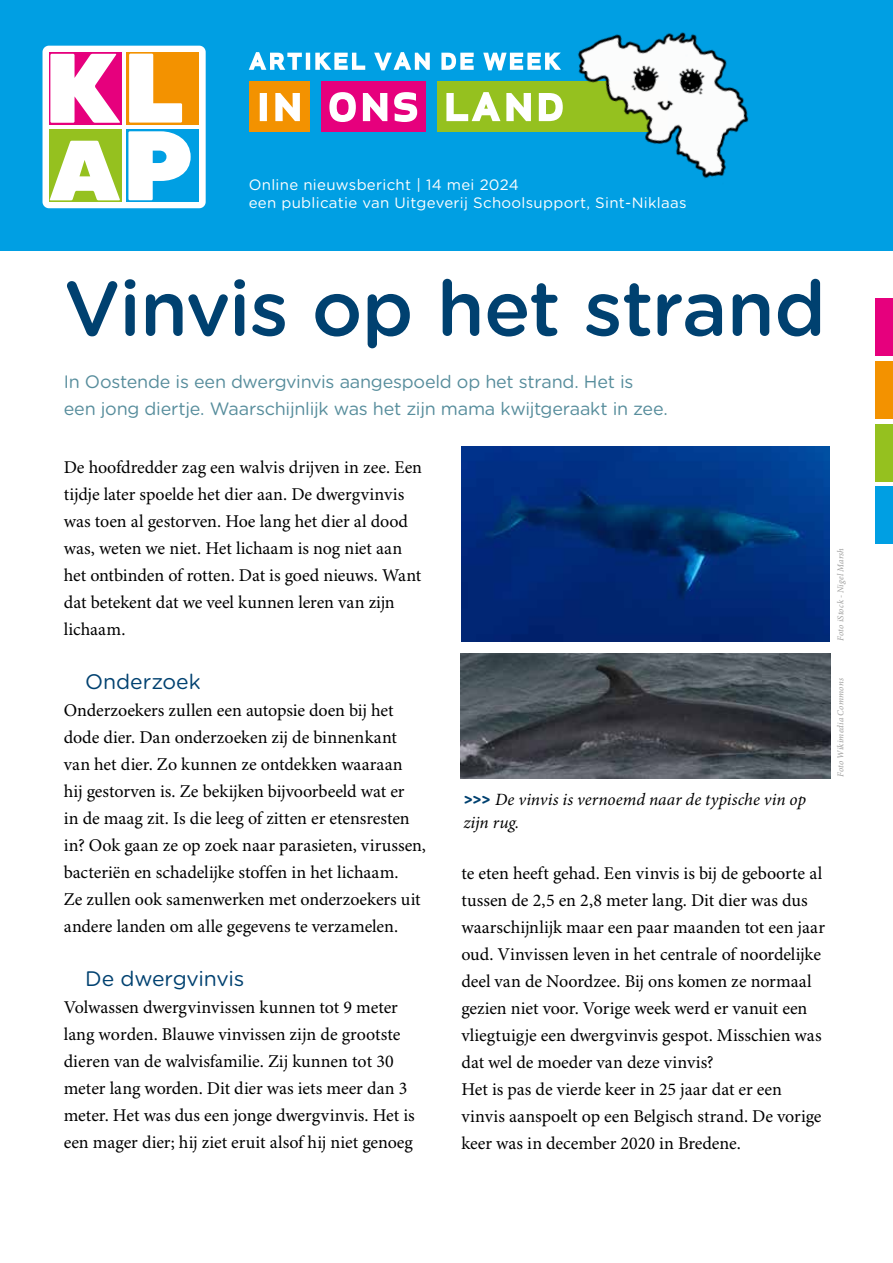
<style>
.page{position:relative;width:893px;height:1263px;background:#fff}
.page>*{position:absolute;margin:0;border:0;box-sizing:border-box;transform-origin:0 0}
.t1{font:500 77.25px "Gotham Rounded";letter-spacing:-.015em;color:#004170}
.t2{font:21px "Gotham Rounded";letter-spacing:-.005em;color:#004170}
.t3{font:18px/27px "Minion Pro";letter-spacing:-.005em;color:#000}
.t4{font:18px/27px "Gotham Rounded";letter-spacing:-.015em;color:#578d9c}
.t5{font:italic 17.25px/22.5px "Minion Pro";color:#000}
.t6{font:15px/18px "Gotham Rounded";letter-spacing:.02em;color:#fff}
.t7{font:italic 9px "Minion Pro";letter-spacing:.02em;color:#9d9d9c}
.s1{font-family:"Gotham Rounded";font-weight:700;font-style:normal;font-size:15px;color:#004170}
</style>
<div class="page">
<div style="left:876px;top:298px;width:17px;height:58px;background:#e6007d"></div>
<div style="left:876px;top:361px;width:17px;height:58px;background:#f39200"></div>
<div style="left:876px;top:424px;width:17px;height:57px;background:#95c11f"></div>
<div style="left:876px;top:486px;width:17px;height:58px;background:#009fe3"></div>
<div style="left:0;top:0;width:893px;height:251px;background:#009fe3"></div>
<svg style="left:46px;top:49px;width:156px;height:156px;background:#e7d9d2"></svg>
<div style="left:43px;top:46px;width:163px;height:162px;border:6px solid #fff;border-radius:3px"></div>
<svg style="left:49px;top:52px;width:72px;height:72px"></svg>
<div style="left:126px;top:52px;width:73px;height:72px;background:#f39200"></div>
<div style="left:49px;top:130px;width:72px;height:72px;background:#95c11f"></div>
<div style="left:126px;top:130px;width:73px;height:72px;background:#009fe3"></div>
<svg style="left:50px;top:54px;width:70px;height:69px;background:#f7b4d8"></svg>
<svg style="left:129px;top:54px;width:53px;height:69px"></svg>
<svg style="left:50px;top:141px;width:70px;height:59px"></svg>
<svg style="left:128px;top:131px;width:63px;height:69px"></svg>
<svg style="left:249px;top:52px;width:303px;height:18px"></svg>
<div style="left:249px;top:81px;width:61px;height:51px;background:#f39200"></div>
<div style="left:321px;top:81px;width:105px;height:51px;background:#e6007d"></div>
<div style="left:437px;top:81px;width:231px;height:51px;background:#95c11f"></div>
<svg style="left:260px;top:92px;width:292px;height:30px"></svg>
<img style="left:552px;top:32px;width:197px;height:147px">
<img style="left:461px;top:446px;width:369px;height:196px">
<img style="left:460px;top:654px;width:371px;height:124px">
<p class="t6" style="left:249px;top:175px;width:439px">Online nieuwsbericht | 14 mei 2024<br>een publicatie van Uitgeverij Schoolsupport, Sint-Niklaas</p>
<h1 class="t1" style="left:64px;top:253px;width:764px">Vinvis op het strand</h1>
<p class="t4" style="left:64px;top:367px;width:606px">In Oostende is een dwergvinvis aangespoeld op het strand. Het is een jong diertje. Waarschijnlijk was het zijn mama kwijtgeraakt in zee.</p>
<p class="t3" style="left:64px;top:454px;width:360px">De hoofdredder zag een walvis drijven in zee. Een tijdje later spoelde het dier aan. De dwergvinvis was toen al gestorven. Hoe lang het dier al dood was, weten we niet. Het lichaam is nog niet aan het ontbinden of rotten. Dat is goed nieuws. Want dat betekent dat we veel kunnen leren van zijn lichaam.</p>
<p class="t2" style="left:85px;top:667px;width:117px">Onderzoek</p>
<p class="t3" style="left:64px;top:697px;width:364px">Onderzoekers zullen een autopsie doen bij het dode dier. Dan onderzoeken zij de binnenkant van het dier. Zo kunnen ze ontdekken waaraan hij gestorven is. Ze bekijken bijvoorbeeld wat er<br>in de maag zit. Is die leeg of zitten er etensresten in? Ook gaan ze op zoek naar parasieten, virussen, bacteriën en schadelijke stoffen in het lichaam.<br>Ze zullen ook samenwerken met onderzoekers uit andere landen om alle gegevens te verzamelen.</p>
<p class="t2" style="left:85px;top:964px;width:161px">De dwergvinvis</p>
<p class="t3" style="left:64px;top:994px;width:353px">Volwassen dwergvinvissen kunnen tot 9 meter lang worden. Blauwe vinvissen zijn de grootste dieren van de walvisfamilie. Zij kunnen tot 30 meter lang worden. Dit dier was iets meer dan 3 meter. Het was dus een jonge dwergvinvis. Het is een mager dier; hij ziet eruit alsof hij niet genoeg</p>
<p class="t5" style="left:463px;top:789px;width:344px"><span class="s1">&gt;&gt;&gt;</span> De vinvis is vernoemd naar de typische vin op zijn rug.</p>
<p class="t7" style="left:835px;top:641px;width:94px;rotate:-90deg">Foto iStock - Nigel Marsh</p>
<p class="t7" style="left:835px;top:777px;width:101px;rotate:-90deg">Foto Wikimedia Commons</p>
<p class="t3" style="left:461px;top:860px;width:365px">te eten heeft gehad. Een vinvis is bij de geboorte al tussen de 2,5 en 2,8 meter lang. Dit dier was dus waarschijnlijk maar een paar maanden tot een jaar oud. Vinvissen leven in het centrale of noordelijke deel van de Noordzee. Bij ons komen ze normaal gezien niet voor. Vorige week werd er vanuit een vliegtuigje een dwergvinvis gespot. Misschien was dat wel de moeder van deze vinvis?<br>Het is pas de vierde keer in 25 jaar dat er een vinvis aanspoelt op een Belgisch strand. De vorige keer was in december 2020 in Bredene.</p>
</div>
